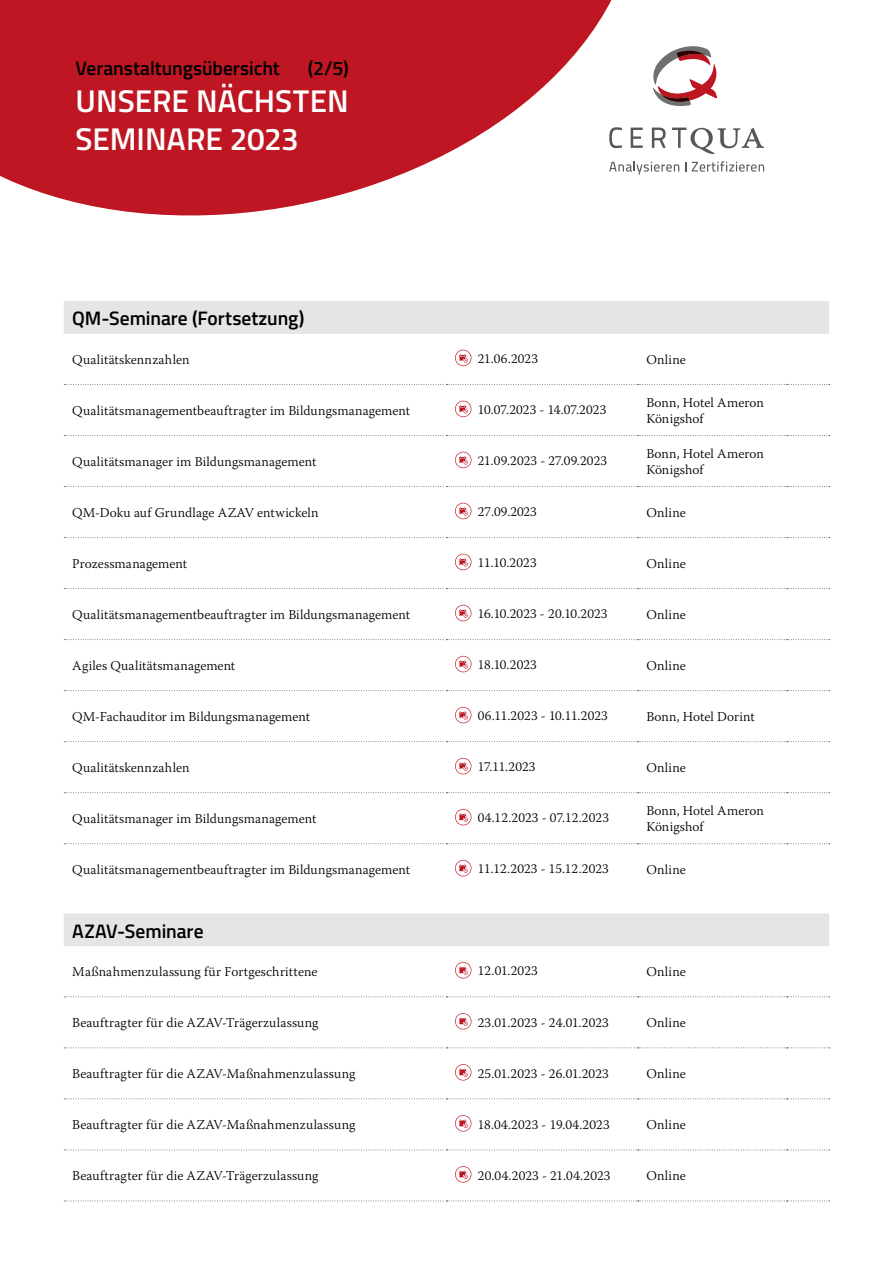
<style>
.page{position:relative;width:893px;height:1263px;background:#fff}
.page>*{position:absolute;margin:0;border:0;box-sizing:border-box;transform-origin:0 0}
.t1{font:600 31.5px/37.8px "Titillium Web";letter-spacing:-.005em;color:#fff}
.t2{font:600 19.5px "Titillium Web";letter-spacing:-.005em;color:#000}
.t3{font:300 13.5px/16.2px "Warnock Pro";letter-spacing:.01em;color:#000}
</style>
<div class="page">
<svg style="left:0;top:0;width:612px;height:216px;fill:#be1622"></svg>
<svg style="left:609px;top:161px;width:70px;height:14px"></svg>
<svg style="left:692px;top:161px;width:72px;height:11px"></svg>
<svg style="left:609px;top:127px;width:13px;height:21px"></svg>
<svg style="left:631px;top:128px;width:12px;height:20px"></svg>
<svg style="left:652px;top:128px;width:14px;height:20px"></svg>
<svg style="left:672px;top:128px;width:92px;height:26px"></svg>
<svg style="left:653px;top:46px;width:65px;height:60px"></svg>
<div style="left:64px;top:913px;width:765px;height:33px;background:#e5e5e5"></div>
<svg style="left:64px;top:996px;width:766px;height:1px"></svg>
<svg style="left:64px;top:1047px;width:766px;height:1px"></svg>
<svg style="left:64px;top:1098px;width:766px;height:1px"></svg>
<svg style="left:64px;top:1149px;width:766px;height:1px"></svg>
<svg style="left:64px;top:1200px;width:766px;height:1px"></svg>
<svg style="left:455px;top:962px;width:16px;height:16px"></svg>
<svg style="left:455px;top:1013px;width:16px;height:16px"></svg>
<svg style="left:455px;top:1064px;width:16px;height:16px"></svg>
<svg style="left:455px;top:1115px;width:16px;height:16px"></svg>
<svg style="left:455px;top:1166px;width:16px;height:16px"></svg>
<div style="left:64px;top:301px;width:765px;height:33px;background:#e5e5e5"></div>
<svg style="left:64px;top:384px;width:766px;height:1px"></svg>
<svg style="left:64px;top:435px;width:766px;height:1px"></svg>
<svg style="left:64px;top:486px;width:766px;height:1px"></svg>
<svg style="left:64px;top:537px;width:766px;height:1px"></svg>
<svg style="left:64px;top:588px;width:766px;height:1px"></svg>
<svg style="left:64px;top:639px;width:766px;height:1px"></svg>
<svg style="left:64px;top:690px;width:766px;height:1px"></svg>
<svg style="left:64px;top:741px;width:766px;height:1px"></svg>
<svg style="left:64px;top:792px;width:766px;height:1px"></svg>
<svg style="left:64px;top:843px;width:766px;height:1px"></svg>
<svg style="left:455px;top:350px;width:16px;height:16px"></svg>
<svg style="left:455px;top:401px;width:16px;height:16px"></svg>
<svg style="left:455px;top:452px;width:16px;height:16px"></svg>
<svg style="left:455px;top:503px;width:16px;height:16px"></svg>
<svg style="left:455px;top:554px;width:16px;height:16px"></svg>
<svg style="left:455px;top:605px;width:16px;height:16px"></svg>
<svg style="left:455px;top:656px;width:16px;height:16px"></svg>
<svg style="left:455px;top:707px;width:16px;height:16px"></svg>
<svg style="left:455px;top:758px;width:16px;height:16px"></svg>
<svg style="left:455px;top:809px;width:16px;height:16px"></svg>
<svg style="left:455px;top:860px;width:16px;height:16px"></svg>
<p class="t2" style="left:75px;top:54px;width:206px">Veranstaltungsübersicht</p>
<p class="t2" style="left:308px;top:54px;width:42px">(2/5)</p>
<p class="t1" style="left:76px;top:80px;width:275px">UNSERE NÄCHSTEN<br>SEMINARE 2023</p>
<p class="t2" style="left:72px;top:304px;width:234px">QM-Seminare (Fortsetzung)</p>
<p class="t3" style="left:72px;top:351px;width:119px">Qualitätskennzahlen</p>
<p class="t3" style="left:478px;top:350px;width:62px">21.06.2023</p>
<p class="t3" style="left:646px;top:351px;width:41px">Online</p>
<p class="t3" style="left:72px;top:402px;width:339px">Qualitätsmanagementbeauftragter im Bildungsmanagement</p>
<p class="t3" style="left:478px;top:401px;width:130px">10.07.2023 - 14.07.2023</p>
<p class="t3" style="left:646px;top:394px;width:119px">Bonn, Hotel Ameron<br>Königshof</p>
<p class="t3" style="left:72px;top:453px;width:246px">Qualitätsmanager im Bildungsmanagement</p>
<p class="t3" style="left:478px;top:452px;width:131px">21.09.2023 - 27.09.2023</p>
<p class="t3" style="left:646px;top:445px;width:119px">Bonn, Hotel Ameron<br>Königshof</p>
<p class="t3" style="left:72px;top:504px;width:248px">QM-Doku auf Grundlage AZAV entwickeln</p>
<p class="t3" style="left:478px;top:503px;width:61px">27.09.2023</p>
<p class="t3" style="left:646px;top:504px;width:41px">Online</p>
<p class="t3" style="left:72px;top:555px;width:116px">Prozessmanagement</p>
<p class="t3" style="left:478px;top:554px;width:60px">11.10.2023</p>
<p class="t3" style="left:646px;top:555px;width:41px">Online</p>
<p class="t3" style="left:72px;top:606px;width:339px">Qualitätsmanagementbeauftragter im Bildungsmanagement</p>
<p class="t3" style="left:478px;top:605px;width:131px">16.10.2023 - 20.10.2023</p>
<p class="t3" style="left:646px;top:606px;width:41px">Online</p>
<p class="t3" style="left:72px;top:657px;width:165px">Agiles Qualitätsmanagement</p>
<p class="t3" style="left:478px;top:656px;width:61px">18.10.2023</p>
<p class="t3" style="left:646px;top:657px;width:41px">Online</p>
<p class="t3" style="left:72px;top:708px;width:239px">QM-Fachauditor im Bildungsmanagement</p>
<p class="t3" style="left:478px;top:707px;width:131px">06.11.2023 - 10.11.2023</p>
<p class="t3" style="left:646px;top:708px;width:110px">Bonn, Hotel Dorint</p>
<p class="t3" style="left:72px;top:759px;width:119px">Qualitätskennzahlen</p>
<p class="t3" style="left:478px;top:759px;width:59px">17.11.2023</p>
<p class="t3" style="left:646px;top:759px;width:41px">Online</p>
<p class="t3" style="left:72px;top:810px;width:246px">Qualitätsmanager im Bildungsmanagement</p>
<p class="t3" style="left:478px;top:810px;width:133px">04.12.2023 - 07.12.2023</p>
<p class="t3" style="left:646px;top:802px;width:119px">Bonn, Hotel Ameron<br>Königshof</p>
<p class="t3" style="left:72px;top:862px;width:339px">Qualitätsmanagementbeauftragter im Bildungsmanagement</p>
<p class="t3" style="left:478px;top:861px;width:133px">11.12.2023 - 15.12.2023</p>
<p class="t3" style="left:646px;top:862px;width:41px">Online</p>
<p class="t2" style="left:72px;top:916px;width:133px">AZAV-Seminare</p>
<p class="t3" style="left:72px;top:963px;width:247px">Maßnahmenzulassung für Fortgeschrittene</p>
<p class="t3" style="left:478px;top:963px;width:61px">12.01.2023</p>
<p class="t3" style="left:646px;top:963px;width:41px">Online</p>
<p class="t3" style="left:72px;top:1014px;width:248px">Beauftragter für die AZAV-Trägerzulassung</p>
<p class="t3" style="left:478px;top:1014px;width:132px">23.01.2023 - 24.01.2023</p>
<p class="t3" style="left:646px;top:1014px;width:41px">Online</p>
<p class="t3" style="left:72px;top:1065px;width:285px">Beauftragter für die AZAV-Maßnahmenzulassung</p>
<p class="t3" style="left:478px;top:1065px;width:132px">25.01.2023 - 26.01.2023</p>
<p class="t3" style="left:646px;top:1065px;width:41px">Online</p>
<p class="t3" style="left:72px;top:1116px;width:285px">Beauftragter für die AZAV-Maßnahmenzulassung</p>
<p class="t3" style="left:478px;top:1116px;width:133px">18.04.2023 - 19.04.2023</p>
<p class="t3" style="left:646px;top:1116px;width:41px">Online</p>
<p class="t3" style="left:72px;top:1167px;width:248px">Beauftragter für die AZAV-Trägerzulassung</p>
<p class="t3" style="left:478px;top:1167px;width:134px">20.04.2023 - 21.04.2023</p>
<p class="t3" style="left:646px;top:1167px;width:41px">Online</p>
</div>
